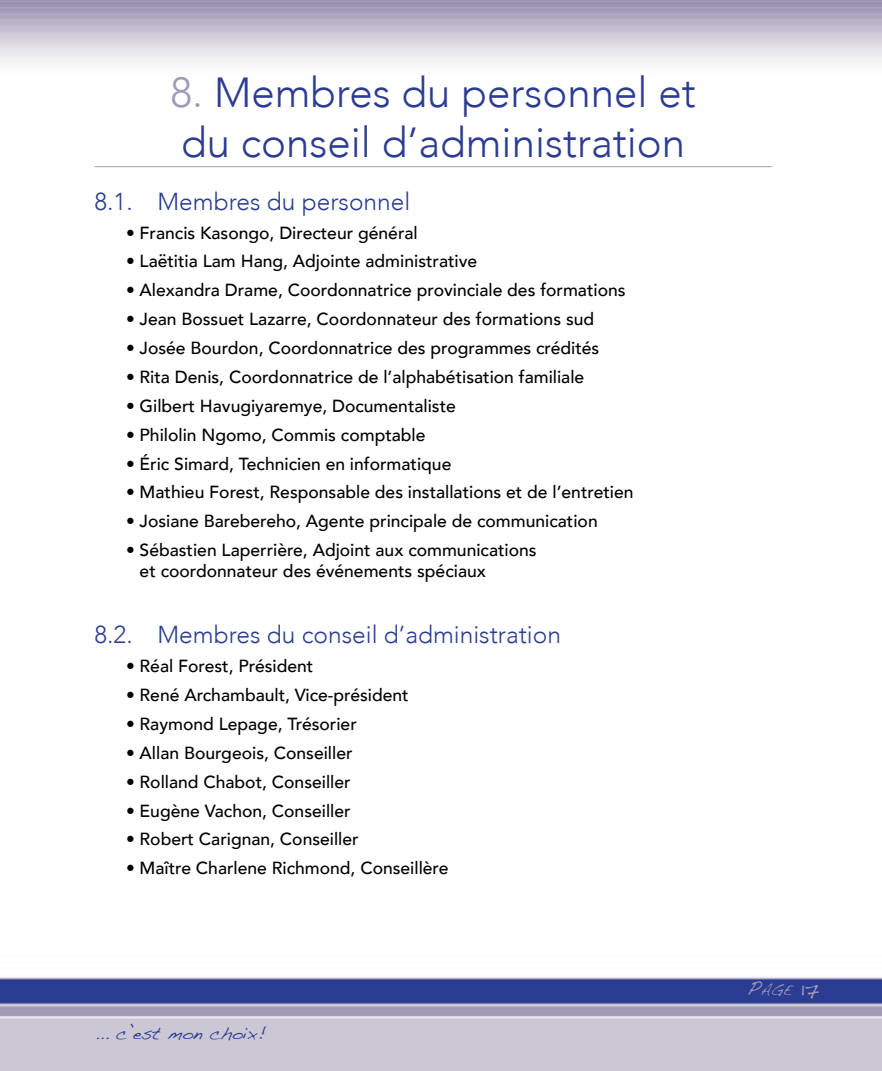
<style>
.page{position:relative;width:882px;height:1071px;background:#fff}
.page>*{position:absolute;margin:0;border:0;box-sizing:border-box;transform-origin:0 0}
.t1{font:300 42px/50.4px "Avenir";color:#2b3c92}
.t2{font:300 24.5px "Avenir";color:#2b3c92}
.t3{font:21px "Handwriting Dakota";color:#a09ab5}
.t4{font:500 17.5px/21px "Avenir";color:#000}
.t5{font:17.5px "Handwriting Dakota";color:#2b3c92}
.s1{color:#a09ab5}
.s2{font-size:14.7px}
</style>
<div class="page">
<img style="left:0;top:0;width:882px;height:1071px">
<hr style="left:94px;top:166px;width:678px;height:1px;background:#a09ab5">
<h1 class="t1" style="left:170px;top:67px;width:527px"><span class="s1">8.</span> Membres du personnel et du conseil d’administration</h1>
<h2 class="t2" style="left:94px;top:187px;width:317px">8.1. Membres du personnel</h2>
<p class="t4" style="left:126px;top:221px;width:293px">• Francis Kasongo, Directeur général</p>
<p class="t4" style="left:126px;top:250px;width:353px">• Laëtitia Lam Hang, Adjointe administrative</p>
<p class="t4" style="left:126px;top:279px;width:501px">• Alexandra Drame, Coordonnatrice provinciale des formations</p>
<p class="t4" style="left:126px;top:308px;width:470px">• Jean Bossuet Lazarre, Coordonnateur des formations sud</p>
<p class="t4" style="left:126px;top:336px;width:475px">• Josée Bourdon, Coordonnatrice des programmes crédités</p>
<p class="t4" style="left:126px;top:365px;width:460px">• Rita Denis, Coordonnatrice de l’alphabétisation familiale</p>
<p class="t4" style="left:126px;top:394px;width:331px">• Gilbert Havugiyaremye, Documentaliste</p>
<p class="t4" style="left:126px;top:423px;width:301px">• Philolin Ngomo, Commis comptable</p>
<p class="t4" style="left:126px;top:452px;width:327px">• Éric Simard, Technicien en informatique</p>
<p class="t4" style="left:126px;top:481px;width:509px">• Mathieu Forest, Responsable des installations et de l’entretien</p>
<p class="t4" style="left:126px;top:510px;width:473px">• Josiane Barebereho, Agente principale de communication</p>
<p class="t4" style="left:140px;top:539px;width:399px;text-indent:-14px">• Sébastien Laperrière, Adjoint aux communications et coordonnateur des événements spéciaux</p>
<h2 class="t2" style="left:94px;top:620px;width:468px">8.2. Membres du conseil d’administration</h2>
<p class="t4" style="left:126px;top:655px;width:189px">• Réal Forest, Président</p>
<p class="t4" style="left:126px;top:684px;width:284px">• René Archambault, Vice-président</p>
<p class="t4" style="left:126px;top:712px;width:232px">• Raymond Lepage, Trésorier</p>
<p class="t4" style="left:126px;top:741px;width:228px">• Allan Bourgeois, Conseiller</p>
<p class="t4" style="left:126px;top:770px;width:226px">• Rolland Chabot, Conseiller</p>
<p class="t4" style="left:126px;top:799px;width:226px">• Eugène Vachon, Conseiller</p>
<p class="t4" style="left:126px;top:828px;width:234px">• Robert Carignan, Conseiller</p>
<p class="t4" style="left:126px;top:857px;width:324px">• Maître Charlene Richmond, Conseillère</p>
<p class="t5" style="left:94px;top:1023px;width:173px">... c’est mon choix!</p>
<p class="t3" style="left:747px;top:976px;width:74px">P<span class="s2">age</span> 17</p>
</div>
